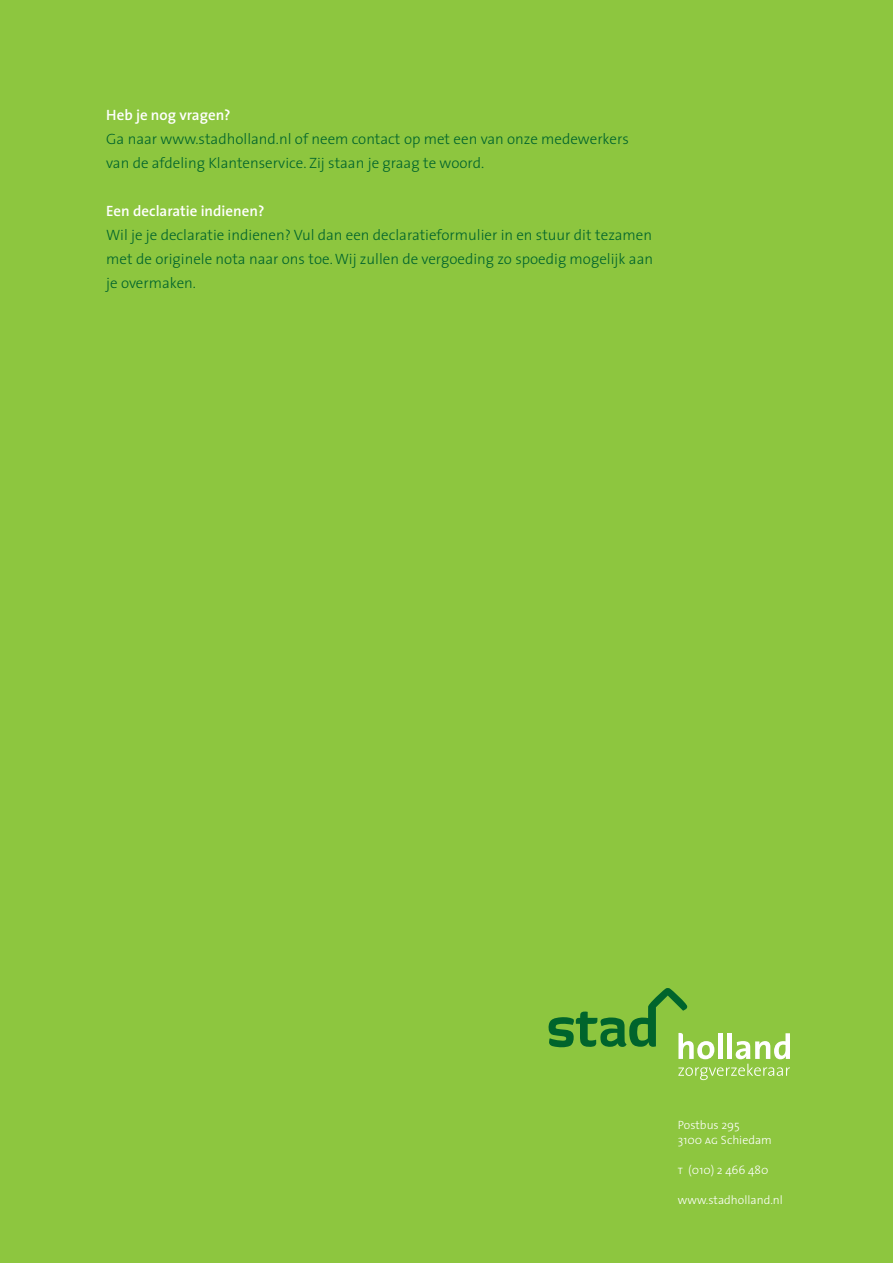
<style>
.page{position:relative;width:893px;height:1263px;background:#8dc63f}
.page>*{position:absolute;margin:0;border:0;box-sizing:border-box;transform-origin:0 0}
.t1{font:300 15px/24px "The Sans";color:#00642c}
.t2{font:600 15px "The Sans";color:#fff}
.t3{font:300 12px/15px "The Sans";color:#fff}
.s1{font-family:"The Sans Light Caps";font-weight:400}
</style>
<div class="page">
<svg style="left:549px;top:988px;width:241px;height:92px"></svg>
<p class="t2" style="left:106px;top:105px;width:126px">Heb je nog vragen?</p>
<p class="t1" style="left:106px;top:127px;width:524px">Ga naar www.stadholland.nl of neem contact op met een van onze medewerkers van de afdeling Klantenservice. Zij staan je graag te woord.</p>
<p class="t2" style="left:106px;top:201px;width:160px">Een declaratie indienen?</p>
<p class="t1" style="left:106px;top:223px;width:548px;text-align:justify">Wil je je declaratie indienen? Vul dan een declaratieformulier in en stuur dit tezamen met de originele nota naar ons toe. Wij zullen de vergoeding zo spoedig mogelijk aan je overmaken.</p>
<p class="t3" style="left:678px;top:1117px;width:95px">Postbus 295<br>3100 <span class="s1">ag</span> Schiedam</p>
<p class="t3" style="left:678px;top:1162px;width:92px"><span class="s1">t</span> (010) 2 466 480</p>
<p class="t3" style="left:678px;top:1192px;width:106px">www.stadholland.nl</p>
</div>
